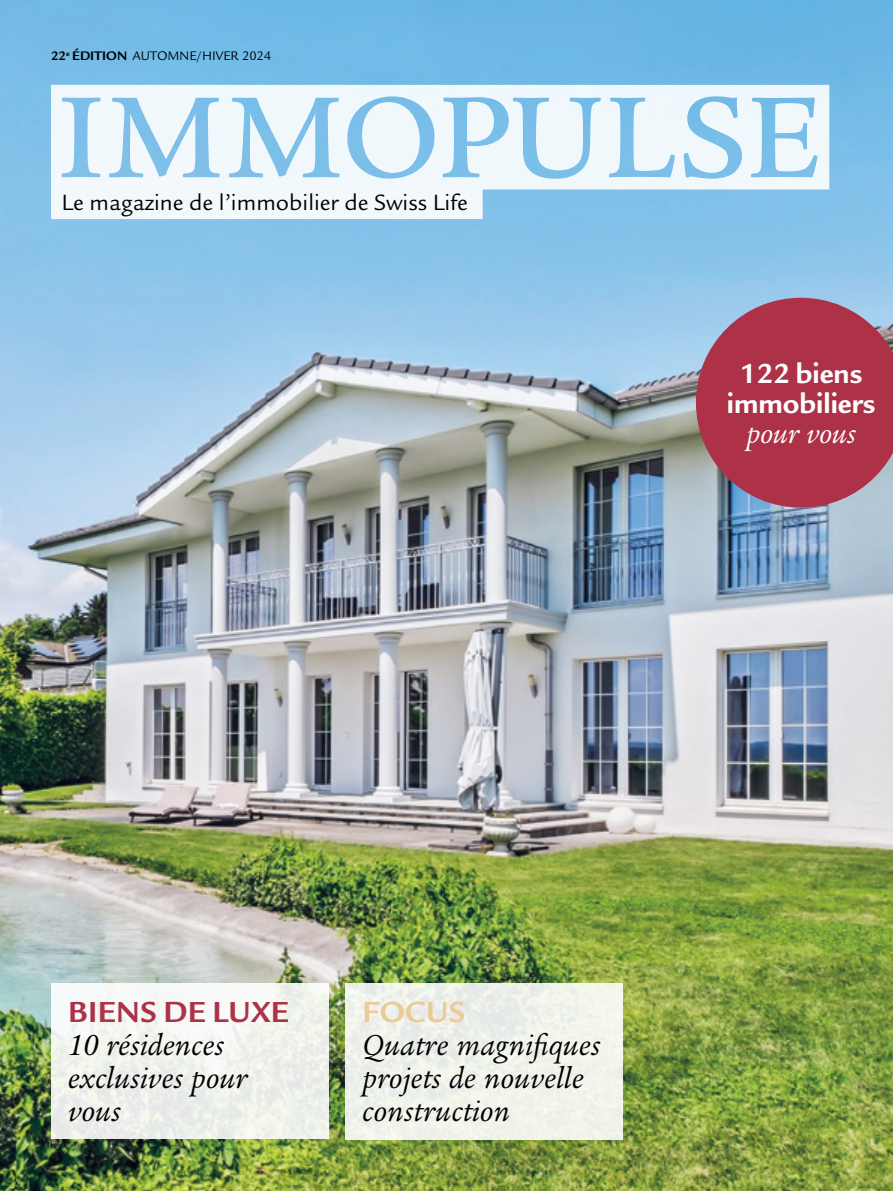
<style>
.page{position:relative;width:893px;height:1191px;background:#fff}
.page>*{position:absolute;margin:0;border:0;box-sizing:border-box;transform-origin:0 0}
.t1{font:italic 31.5px/33px "Legacy Serif ITC Pro";letter-spacing:.01em;color:#000}
.Eyecatcher_18_20pt_N{font:700 30px/30px "Legacy Sans ITC Pro";color:#fff;text-align:center}
.t2{font:24px "Legacy Sans ITC Pro";color:#000}
.t3{font:13.5px "Legacy Sans ITC Pro";color:#000}
.s1{font-weight:700}
.s2{font-family:"Legacy Serif ITC Pro";font-weight:400;font-style:italic}
.s3{font-family:"Legacy Sans ITC Pro";font-weight:700;font-style:normal;color:#ad3247}
.s4{font-family:"Legacy Sans ITC Pro";font-weight:700;font-style:normal;color:#ebca95}
</style>
<div class="page">
<img style="left:0;top:0;width:893px;height:1191px">
<svg style="left:51px;top:85px;width:778px;height:134px;fill:#f1f8fc"></svg>
<div style="left:345px;top:983px;width:278px;height:157px;background:#f0f3ea"></div>
<div style="left:51px;top:983px;width:277px;height:156px;background:linear-gradient(to right,#f1f4f0,#f0f3ed)"></div>
<svg style="left:696px;top:298px;width:197px;height:209px"></svg>
<p class="t3" style="left:51px;top:48px;width:222px"><span class="s1">22</span><sup>e</sup> <span class="s1">ÉDITION</span> AUTOMNE/HIVER 2024</p>
<p class="t2" style="left:62px;top:189px;width:408px">Le magazine de l’immobilier de Swiss Life</p>
<p class="Eyecatcher_18_20pt_N" style="left:740px;top:358px;width:124px">122 biens</p>
<p class="Eyecatcher_18_20pt_N" style="left:727px;top:388px;width:150px">immobiliers <span class="s2">pour vous</span></p>
<p class="t1" style="left:68px;top:995px;width:222px"><span class="s3">BIENS DE LUXE<br></span>10 résidences exclusives pour vous</p>
<p class="t1" style="left:362px;top:995px;width:240px"><span class="s4">FOCUS<br></span>Quatre magnifiques projets de nouvelle construction</p>
</div>
